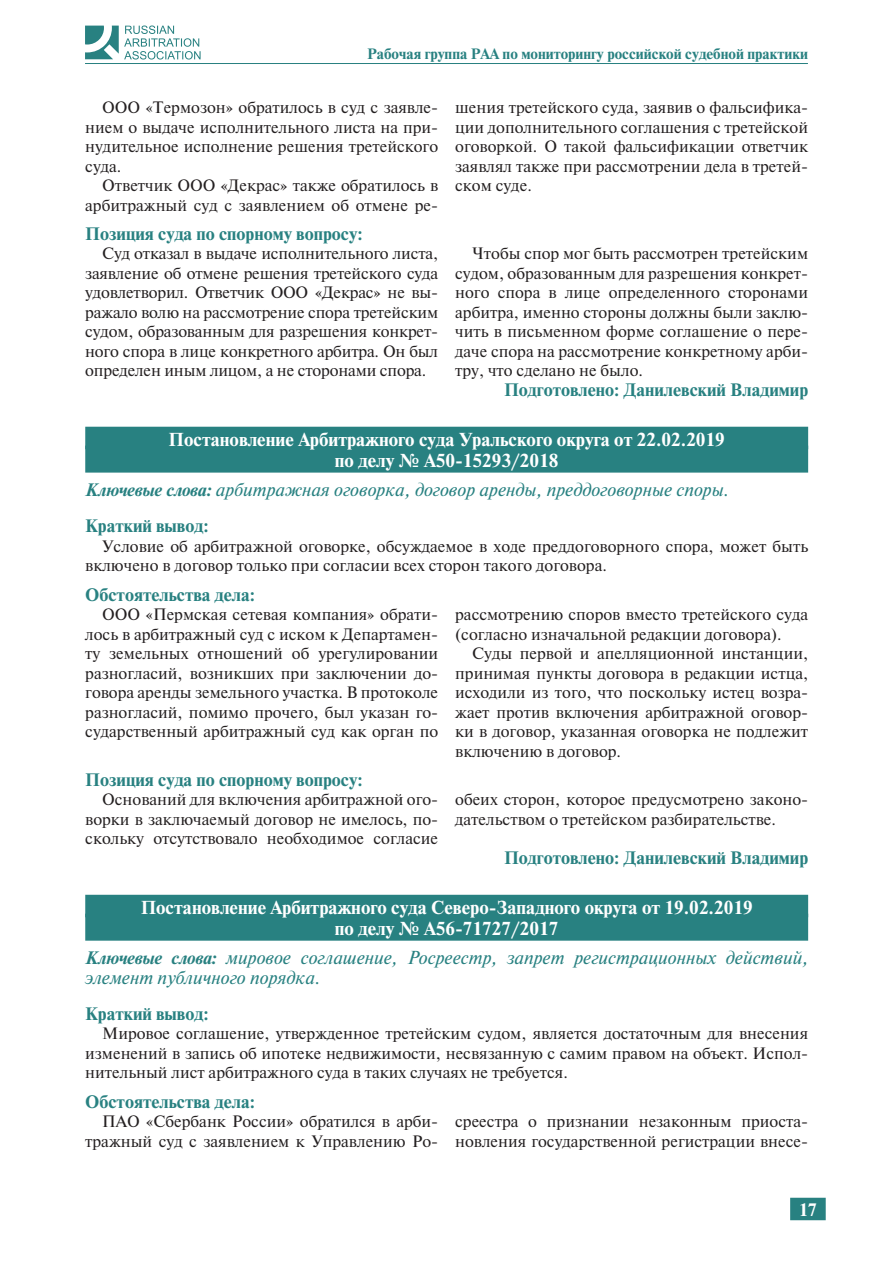
<style>
.page{position:relative;width:893px;height:1263px;background:#fff}
.page>*{position:absolute;margin:0;border:0;box-sizing:border-box;transform-origin:0 0}
.t1{font:italic 18.75px/20.2px "Newton C";color:#288181}
.t2{font:700 18.75px/20.7px "Newton C";color:#fff;text-align:center}
.t3{font:700 18px "Newton C";color:#288181}
.t4{font:700 18px "Newton C";color:#fff}
.t5{font:16.5px/19.5px "Newton C";color:#231f20;text-align:justify}
.t6{font:700 15px "Newton C";color:#288181}
.s1{font-weight:700;font-size:18px}
</style>
<div class="page">
<div style="left:790px;top:1198px;width:36px;height:22px;background:#288181"></div>
<hr style="left:85px;top:63px;width:723px;height:1px;background:#288181">
<svg style="left:85px;top:26px;width:116px;height:34px"></svg>
<div style="left:85px;top:427px;width:723px;height:22px;background:#288181"></div>
<div style="left:85px;top:446px;width:723px;height:27px;background:#288181"></div>
<div style="left:85px;top:895px;width:723px;height:22px;background:#288181"></div>
<div style="left:85px;top:914px;width:723px;height:27px;background:#288181"></div>
<p class="t6" style="left:367px;top:45px;width:442px">Рабочая группа РАА по мониторингу российской судебной практики</p>
<p class="t5" style="left:85px;top:98px;width:354px;text-indent:17px">ООО «Термозон» обратилось в суд с заявле&shy;нием о выдаче исполнительного листа на при&shy;нудительное исполнение решения третейского суда.</p>
<p class="t5" style="left:85px;top:176px;width:354px;text-align:right">Ответчик ООО «Декрас» также обратилось в арбитражный суд с заявлением об отмене ре-</p>
<p class="t5" style="left:455px;top:98px;width:354px">шения третейского суда, заявив о фальсифика&shy;ции дополнительного соглашения с третейской оговоркой. О такой фальсификации ответчик заявлял также при рассмотрении дела в третей&shy;ском суде.</p>
<p class="t3" style="left:85px;top:224px;width:279px">Позиция суда по спорному вопросу:</p>
<p class="t5" style="left:85px;top:244px;width:354px;text-indent:17px">Суд отказал в выдаче исполнительного листа, заявление об отмене решения третейского суда удовлетворил. Ответчик ООО «Декрас» не вы&shy;ражало волю на рассмотрение спора третейским судом, образованным для разрешения конкрет&shy;ного спора в лице конкретного арбитра. Он был определен иным лицом, а не сторонами спора.</p>
<p class="t5" style="left:455px;top:244px;width:354px;text-indent:17px">Чтобы спор мог быть рассмотрен третейским судом, образованным для разрешения конкрет&shy;ного спора в лице определенного сторонами арбитра, именно стороны должны были заклю&shy;чить в письменном форме соглашение о пере&shy;даче спора на рассмотрение конкретному арби&shy;тру, что сделано не было.</p>
<p class="t3" style="left:504px;top:380px;width:306px">Подготовлено: Данилевский Владимир</p>
<p class="t2" style="left:168px;top:429px;width:558px">Постановление Арбитражного суда Уральского округа от 22.02.2019 по делу № А50-15293/2018</p>
<p class="t1" style="left:85px;top:479px;width:645px"><span class="s1">Ключевые слова:</span> арбитражная оговорка, договор аренды, преддоговорные споры.</p>
<p class="t3" style="left:85px;top:516px;width:125px">Краткий вывод:</p>
<p class="t5" style="left:85px;top:536px;width:724px;text-indent:17px">Условие об арбитражной оговорке, обсуждаемое в ходе преддоговорного спора, может быть включено в договор только при согласии всех сторон такого договора.</p>
<p class="t3" style="left:85px;top:584px;width:171px">Обстоятельства дела:</p>
<p class="t5" style="left:85px;top:605px;width:354px;text-indent:17px">ООО «Пермская сетевая компания» обрати&shy;лось в арбитражный суд с иском к Департамен&shy;ту земельных отношений об урегулировании разногласий, возникших при заключении до&shy;говора аренды земельного участка. В протоколе разногласий, помимо прочего, был указан го&shy;сударственный арбитражный суд как орган по</p>
<p class="t5" style="left:455px;top:605px;width:354px">рассмотрению споров вместо третейского суда (согласно изначальной редакции договора).</p>
<p class="t5" style="left:455px;top:644px;width:354px;text-indent:17px">Суды первой и апелляционной инстанции, принимая пункты договора в редакции истца, исходили из того, что поскольку истец возра&shy;жает против включения арбитражной оговор&shy;ки в договор, указанная оговорка не подлежит включению в договор.</p>
<p class="t3" style="left:85px;top:770px;width:279px">Позиция суда по спорному вопросу:</p>
<p class="t5" style="left:85px;top:790px;width:354px;text-indent:17px">Оснований для включения арбитражной ого&shy;ворки в заключаемый договор не имелось, по&shy;скольку отсутствовало необходимое согласие</p>
<p class="t5" style="left:455px;top:790px;width:354px">обеих сторон, которое предусмотрено законо&shy;дательством о третейском разбирательстве.</p>
<p class="t3" style="left:504px;top:848px;width:306px">Подготовлено: Данилевский Владимир</p>
<p class="t2" style="left:141px;top:897px;width:613px">Постановление Арбитражного суда Северо-Западного округа от 19.02.2019 по делу № А56-71727/2017</p>
<p class="t1" style="left:85px;top:947px;width:724px"><span class="s1">Ключевые слова:</span> мировое соглашение, Росреестр, запрет регистрационных действий, элемент публичного порядка.</p>
<p class="t3" style="left:85px;top:1004px;width:125px">Краткий вывод:</p>
<p class="t5" style="left:85px;top:1024px;width:724px;text-indent:17px">Мировое соглашение, утвержденное третейским судом, является достаточным для внесения изменений в запись об ипотеке недвижимости, несвязанную с самим правом на объект. Испол&shy;нительный лист арбитражного суда в таких случаях не требуется.</p>
<p class="t3" style="left:85px;top:1091px;width:171px">Обстоятельства дела:</p>
<p class="t5" style="left:85px;top:1112px;width:354px;text-align:right">ПАО «Сбербанк России» обратился в арби&shy;тражный суд с заявлением к Управлению Ро-</p>
<p class="t5" style="left:455px;top:1112px;width:354px">среестра о признании незаконным приоста&shy;новления государственной регистрации внесе-</p>
<p class="t4" style="left:799px;top:1200px;width:20px">17</p>
</div>
